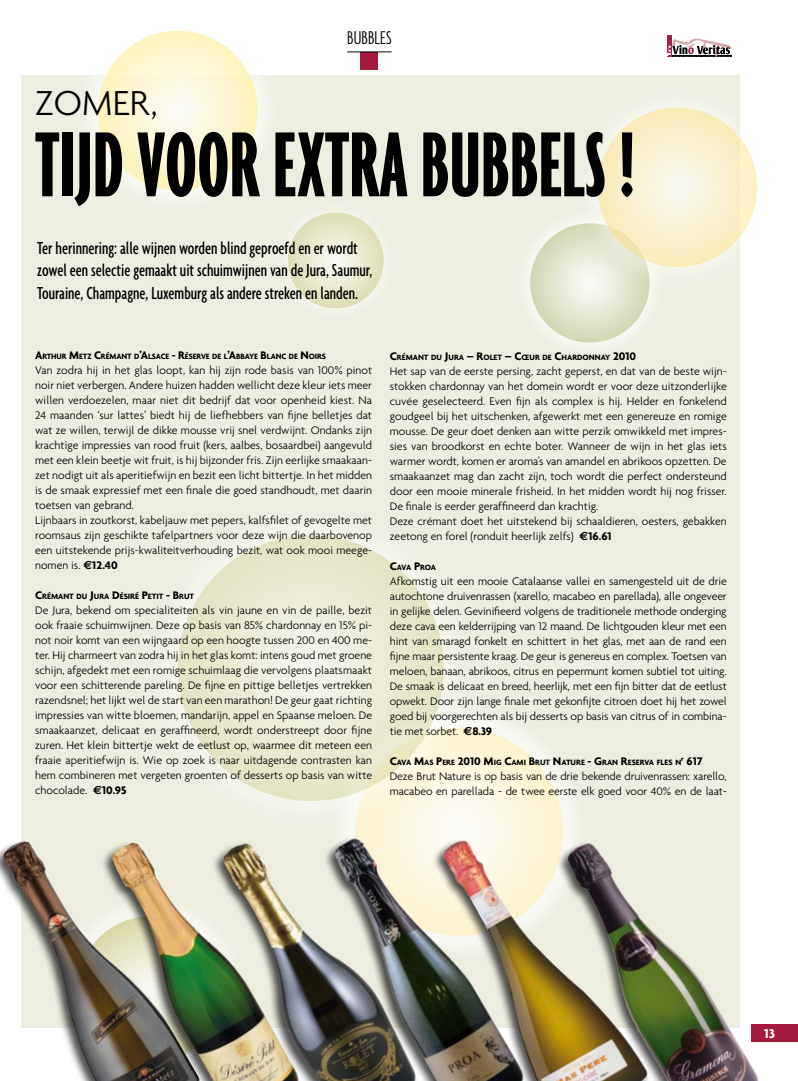
<style>
.page{position:relative;width:798px;height:1081px;background:#fff}
.page>*{position:absolute;margin:0;border:0;box-sizing:border-box;transform-origin:0 0}
.t1{font:700 ultra-condensed 100px "Agenda";color:#000}
.t2{font:300 37.5px "Agenda";color:#000}
.t3{font:300 extra-condensed 20px "Agenda";letter-spacing:.005em;color:#000}
.t4{font:500 extra-condensed 18.75px/22.5px "Agenda";color:#000}
.t5{font:700 13.75px "Agenda";color:#fff}
.t6{font:300 11.88px/15px "Agenda";color:#000}
.t7{font:700 8.38px "Agenda";color:#000}
.s1{font-size:11.88px}
.s2{font-family:"Euro Sans";font-weight:700}
.s3{font-weight:700}
</style>
<div class="page">
<div style="left:751px;top:1024px;width:46px;height:18px;background:#a51a3f"></div>
<div style="left:666px;top:35px;width:5px;height:22px;background:#a4234b"></div>
<svg style="left:667px;top:38px;width:64px;height:19px"></svg>
<div style="left:21px;top:76px;width:718px;height:952px;background:#edeee0"></div>
<div style="left:69px;top:2px;width:220px;height:219px;background:#fff;opacity:.95"></div>
<svg style="left:98px;top:31px;width:160px;height:159px"></svg>
<div style="left:326px;top:699px;width:268px;height:267px;background:#fff;opacity:.8"></div>
<svg style="left:355px;top:728px;width:208px;height:207px"></svg>
<div style="left:512px;top:205px;width:175px;height:176px;background:#fff;opacity:.8"></div>
<svg style="left:530px;top:223px;width:119px;height:120px"></svg>
<div style="left:270px;top:195px;width:133px;height:133px;background:#edeee0"></div>
<svg style="left:288px;top:213px;width:95px;height:95px"></svg>
<div style="left:142px;top:499px;width:340px;height:340px;background:#fff;opacity:.9"></div>
<svg style="left:178px;top:535px;width:266px;height:266px"></svg>
<div style="left:360px;top:52px;width:18px;height:18px;background:#a51a3f"></div>
<hr style="left:347px;top:52px;width:44px;height:1px;background:#000">
<div style="left:211px;top:840px;width:220px;height:241px;background:#000;opacity:.7"></div>
<img style="left:324px;top:843px;width:93px;height:238px">
<div style="left:430px;top:838px;width:226px;height:243px;background:#000;opacity:.7"></div>
<img style="left:442px;top:840px;width:71px;height:164px">
<div style="left:555px;top:840px;width:224px;height:241px;background:#000;opacity:.7"></div>
<img style="left:567px;top:843px;width:38px;height:86px">
<div style="left:568px;top:79px;width:220px;height:219px;background:#fff;opacity:.9"></div>
<svg style="left:597px;top:107px;width:159px;height:160px"></svg>
<div style="left:100px;top:839px;width:224px;height:242px;background:#000;opacity:.7"></div>
<div style="left:0;top:838px;width:201px;height:243px;background:#000;opacity:.7"></div>
<img style="left:3px;top:841px;width:197px;height:240px">
<h3 class="t3" style="left:347px;top:27px;width:46px">BUBBLES</h3>
<h2 class="t2" style="left:35px;top:81px;width:44px">Zomer</h2>
<h2 class="t2" style="left:151px;top:81px;width:9px">,</h2>
<h1 class="t1" style="left:35px;top:110px;width:601px">TIJD VOOR EXTRA BUBBELS !</h1>
<h3 class="t4" style="left:37px;top:236px;width:336px">Ter herinnering: alle wijnen worden blind geproefd en er wordt zowel een selectie gemaakt uit schuimwijnen van de Jura, Saumur,<br>Touraine, Champagne, Luxemburg als andere streken en landen.</h3>
<p class="t7" style="left:35px;top:351px;width:292px"><span class="s1">A</span>RTHUR <span class="s1">M</span>ETZ <span class="s1">C</span>RÉMANT D<span class="s1">’A</span>LSACE <span class="s1">- R</span>ÉSERVE DE L<span class="s1">’A</span>BBAYE <span class="s1">B</span>LANC DE <span class="s1">N</span> OIRS</p>
<p class="t6" style="left:35px;top:362px;width:338px">Van zodra hij in het glas loopt, kan hij zijn rode basis van 100% pinot noir niet verbergen. Andere huizen hadden wellicht deze kleur iets meer willen verdoezelen, maar niet dit bedrijf dat voor openheid kiest. Na 24 maanden ‘sur lattes’ biedt hij de liefhebbers van fijne belletjes dat wat ze willen, terwijl de dikke mousse vrij snel verdwijnt. Ondanks zijn krachtige impressies van rood fruit (kers, aalbes, bosaardbei) aangevuld met een klein beetje wit fruit, is hij bijzonder fris. Zijn eerlijke smaakaan&shy;zet nodigt uit als aperitiefwijn en bezit een licht bittertje. In het midden is de smaak expressief met een finale die goed standhoudt, met daarin toetsen van gebrand.<br>Lijnbaars in zoutkorst, kabeljauw met pepers, kalfsfilet of gevogelte met roomsaus zijn geschikte tafelpartners voor deze wijn die daarbovenop een uitstekende prijs-kwaliteitverhouding bezit, wat ook mooi meege&shy;nomen is. <span class="s2">€</span><span class="s3">12.40</span></p>
<p class="t7" style="left:35px;top:591px;width:160px"><span class="s1">C</span>RÉMANT DU <span class="s1">J</span>URA <span class="s1">D</span>ÉSIRÉ <span class="s1">P</span>ETIT <span class="s1">- B</span>RUT</p>
<p class="t6" style="left:35px;top:602px;width:338px;text-align:justify">De Jura, bekend om specialiteiten als vin jaune en vin de paille, bezit ook fraaie schuimwijnen. Deze op basis van 85% chardonnay en 15% pi&shy;not noir komt van een wijngaard op een hoogte tussen 200 en 400 me&shy;ter. Hij charmeert van zodra hij in het glas komt: intens goud met groene schijn, afgedekt met een romige schuimlaag die vervolgens plaatsmaakt voor een schitterende pareling. De fijne en pittige belletjes vertrekken razendsnel; het lijkt wel de start van een marathon! De geur gaat richting impressies van witte bloemen, mandarijn, appel en Spaanse meloen. De smaakaanzet, delicaat en geraffineerd, wordt onderstreept door fijne zuren. Het klein bittertje wekt de eetlust op, waarmee dit meteen een fraaie aperitiefwijn is. Wie op zoek is naar uitdagende contrasten kan hem combineren met vergeten groenten of desserts op basis van witte chocolade. <span class="s2">€</span><span class="s3">10.95</span></p>
<p class="t7" style="left:389px;top:352px;width:248px"><span class="s1">C</span>RÉMANT DU <span class="s1">J</span>URA <span class="s1">– R</span>OLET <span class="s1">– C</span>ŒUR DE <span class="s1">C</span>HARDONNAY <span class="s1">2010</span></p>
<p class="t6" style="left:389px;top:363px;width:338px">Het sap van de eerste persing, zacht geperst, en dat van de beste wijn&shy;stokken chardonnay van het domein wordt er voor deze uitzonderlijke cuvée geselecteerd. Even fijn als complex is hij. Helder en fonkelend goudgeel bij het uitschenken, afgewerkt met een genereuze en romige mousse. De geur doet denken aan witte perzik omwikkeld met impres&shy;sies van broodkorst en echte boter. Wanneer de wijn in het glas iets warmer wordt, komen er aroma’s van amandel en abrikoos opzetten. De smaakaanzet mag dan zacht zijn, toch wordt die perfect ondersteund door een mooie minerale frisheid. In het midden wordt hij nog frisser.<br>De finale is eerder geraffineerd dan krachtig.<br>Deze crémant doet het uitstekend bij schaaldieren, oesters, gebakken zeetong en forel (ronduit heerlijk zelfs) <span class="s2">€</span><span class="s3">16.61</span></p>
<p class="t7" style="left:389px;top:562px;width:48px"><span class="s1">C</span>AVA <span class="s1">P</span>ROA</p>
<p class="t6" style="left:389px;top:573px;width:338px;text-align:justify">Afkomstig uit een mooie Catalaanse vallei en samengesteld uit de drie autochtone druivenrassen (xarello, macabeo en parellada), alle ongeveer in gelijke delen. Gevinifieerd volgens de traditionele methode onderging deze cava een kelderrijping van 12 maand. De lichtgouden kleur met een hint van smaragd fonkelt en schittert in het glas, met aan de rand een fijne maar persistente kraag. De geur is genereus en complex. Toetsen van meloen, banaan, abrikoos, citrus en pepermunt komen subtiel tot uiting.<br>De smaak is delicaat en breed, heerlijk, met een fijn bitter dat de eetlust opwekt. Door zijn lange finale met gekonfijte citroen doet hij het zowel goed bij voorgerechten als bij desserts op basis van citrus of in combina&shy;tie met sorbet. <span class="s2">€</span><span class="s3">8.39</span></p>
<p class="t7" style="left:389px;top:757px;width:293px"><span class="s1">C</span>AVA <span class="s1">M</span>AS <span class="s1">P</span>ERE <span class="s1">2010 M</span>IG <span class="s1">C</span>AMI <span class="s1">B</span>RUT <span class="s1">N</span>ATURE <span class="s1">- G</span>RAN <span class="s1">R</span>ESERVA FLES N</p>
<p class="t6" style="left:389px;top:753px;width:338px;text-indent:291px"><sup>r</sup> <span class="s3">617<br></span>Deze Brut Nature is op basis van de drie bekende druivenrassen: xarello, macabeo en parellada - de twee eerste elk goed voor 40% en de laat-</p>
<p class="t5" style="left:764px;top:1025px;width:12px">13</p>
</div>
